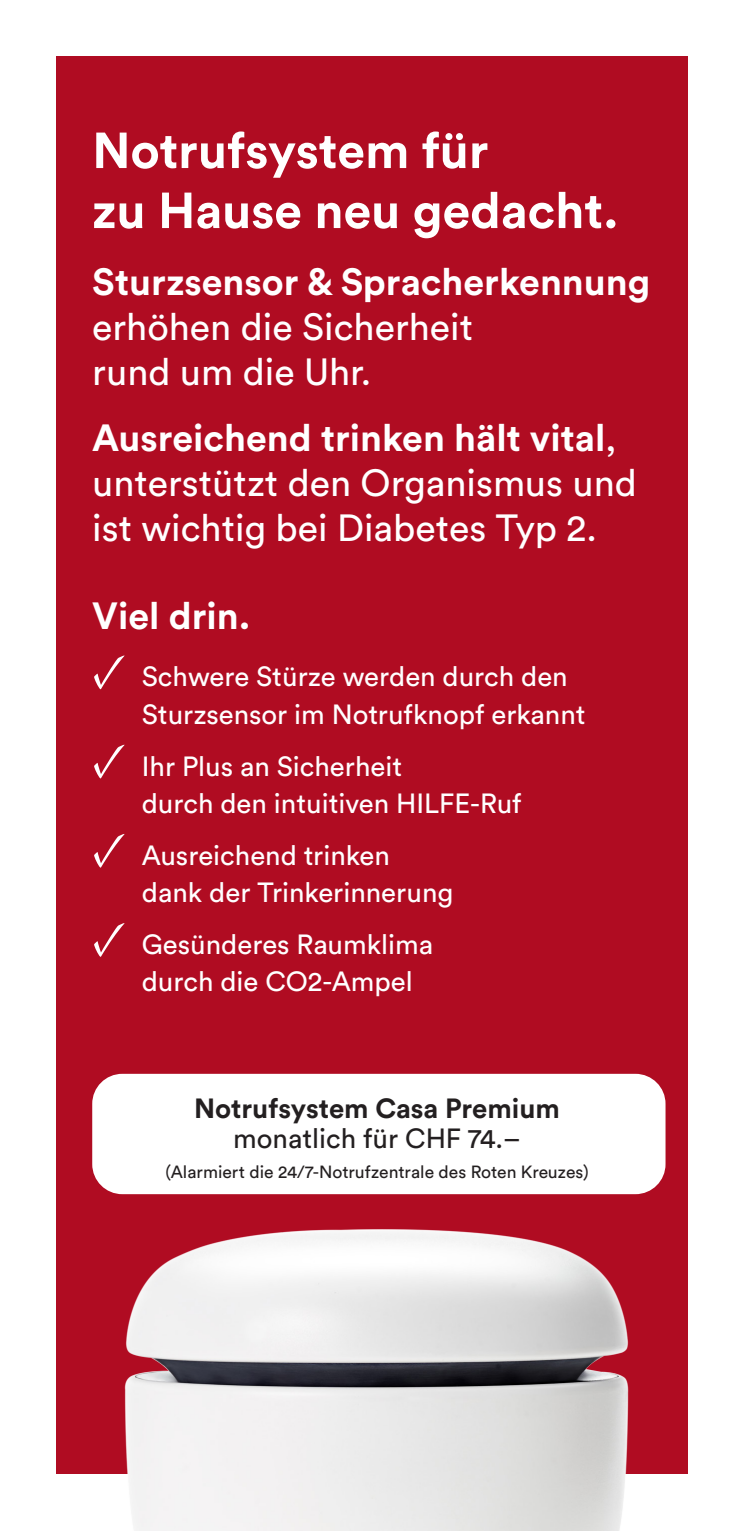
<style>
.page{position:relative;width:745px;height:1531px;background:#fff}
.page>*{position:absolute;margin:0;border:0;box-sizing:border-box;transform-origin:0 0}
.t1{font:700 50px/60px "Circular Std";color:#fff}
.t2{font:37.5px/45px "Circular Std";color:#fff}
.t3{font:700 37.5px "Circular Std";color:#fff}
.t4{font:27.5px/37.5px "Circular Std";color:#fff}
.t5{font:700 27.5px "Circular Std";color:#231f20}
.t6{font:27.5px "Circular Std";color:#231f20}
.t7{font:17.5px "Circular Std";color:#231f20}
.s1{font-weight:700}
.s2{font-family:"Minion Pro";font-size:50px}
</style>
<div class="page">
<div style="left:57px;top:57px;width:630px;height:1417px;background:#b00c22"></div>
<img style="left:124px;top:1229px;width:505px;height:302px">
<div style="left:92px;top:1074px;width:573px;height:120px;background:#fff;border-radius:30px"></div>
<p class="t1" style="left:92px;top:119px;width:527px">Notrufsystem für<br>zu Hause neu gedacht.</p>
<p class="t2" style="left:92px;top:258px;width:559px"><span class="s1">Sturzsensor &amp; Spracherkennung </span>erhöhen die Sicherheit<br>rund um die Uhr.</p>
<p class="t2" style="left:92px;top:415px;width:545px"><span class="s1">Ausreichend trinken hält vital</span>, unterstützt den Organismus und ist wichtig bei Diabetes Typ 2.</p>
<p class="t3" style="left:92px;top:592px;width:160px">Viel drin.</p>
<p class="t4" style="left:142px;top:658px;width:445px;text-indent:-50px"><span class="s2">✓</span> Schwere Stürze werden durch den<br>Sturzsensor im Notrufknopf erkannt</p>
<p class="t4" style="left:142px;top:747px;width:381px;text-indent:-50px"><span class="s2">✓</span> Ihr Plus an Sicherheit<br>durch den intuitiven HILFE-Ruf</p>
<p class="t4" style="left:142px;top:836px;width:313px;text-indent:-50px"><span class="s2">✓</span> Ausreichend trinken dank der Trinkerinnerung</p>
<p class="t4" style="left:142px;top:925px;width:292px;text-indent:-50px"><span class="s2">✓</span> Gesünderes Raumklima durch die CO2-Ampel</p>
<p class="t5" style="left:194px;top:1090px;width:367px">Notrufsystem Casa Premium</p>
<p class="t6" style="left:233px;top:1121px;width:289px">monatlich für CHF 74.–</p>
<p class="t7" style="left:165px;top:1161px;width:424px">(Alarmiert die 24/7-Notrufzentrale des Roten Kreuzes)</p>
</div>
